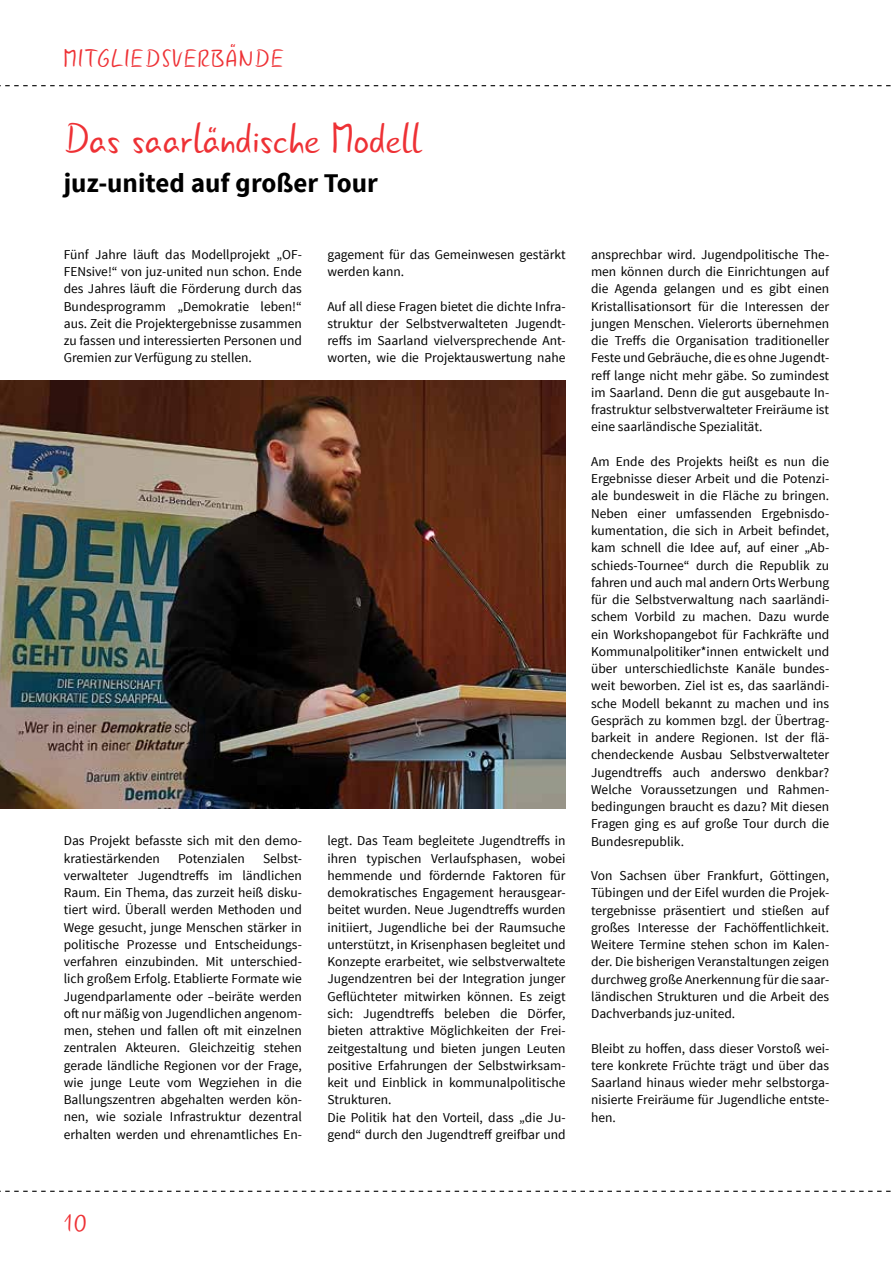
<style>
.page{position:relative;width:893px;height:1263px;background:#fff}
.page>*{position:absolute;margin:0;border:0;box-sizing:border-box;transform-origin:0 0}
.t1{font:43.5px "Gunny Rewritten";color:#ee3135}
.t2{font:700 27px "Source Sans Pro";color:#000}
.t3{font:25.5px "Gunny Rewritten";letter-spacing:.07em;color:#ee3135}
.t4{font:13.5px/17.2px "Source Sans Pro";color:#000;text-align:justify}
</style>
<div class="page">
<svg style="left:0;top:85px;width:891px;height:1px"></svg>
<svg style="left:0;top:1191px;width:891px;height:1px"></svg>
<img style="left:0;top:381px;width:566px;height:428px">
<h3 class="t3" style="left:64px;top:42px;width:221px">mitgliedsverbände</h3>
<p class="t1" style="left:64px;top:111px;width:360px">Das saarländische Modell</p>
<p class="t2" style="left:64px;top:165px;width:316px">juz-united auf großer Tour</p>
<p class="t4" style="left:64px;top:246px;width:240px">Fünf Jahre läuft das Modellprojekt „OF-FENsive!“ von juz-united nun schon. Ende des Jahres läuft die Förderung durch das Bundesprogramm „Demokratie leben!“ aus. Zeit die Projektergebnisse zusammen zu fassen und interessierten Personen und Gremien zur Verfügung zu stellen.</p>
<p class="t4" style="left:327px;top:246px;width:240px">gagement für das Gemeinwesen gestärkt werden kann.</p>
<p class="t4" style="left:327px;top:298px;width:240px">Auf all diese Fragen bietet die dichte Infra&shy;struktur der Selbstverwalteten Jugendt&shy;reffs im Saarland vielversprechende Ant&shy;worten, wie die Projektauswertung nahe</p>
<p class="t4" style="left:64px;top:832px;width:240px">Das Projekt befasste sich mit den demo&shy;kratiestärkenden</p>
<p class="t4" style="left:64px;top:850px;width:240px;text-indent:199px">Selbst&shy;verwalteter Jugendtreffs im ländlichen Raum. Ein Thema, das zurzeit heiß disku&shy;tiert wird. Überall werden Methoden und Wege gesucht, junge Menschen stärker in politische Prozesse und Entscheidungs&shy;verfahren einzubinden. Mit unterschied&shy;lich großem Erfolg. Etablierte Formate wie Jugendparlamente oder –beiräte werden oft nur mäßig von Jugendlichen angenom&shy;men, stehen und fallen oft mit einzelnen zentralen Akteuren. Gleichzeitig stehen gerade ländliche Regionen vor der Frage, wie junge Leute vom Wegziehen in die Ballungszentren abgehalten werden kön&shy;nen, wie soziale Infrastruktur dezentral erhalten werden und ehrenamtliches En-</p>
<p class="t4" style="left:178px;top:850px;width:68px">Potenzialen</p>
<p class="t4" style="left:327px;top:832px;width:240px;text-align:left">legt. Das Team begleitete Jugendtreffs in ihren typischen Verlaufsphasen, wobei hemmende und fördernde Faktoren für demokratisches Engagement herausgear&shy;beitet wurden. Neue Jugendtreffs wurden initiiert, Jugendliche bei der Raumsuche unterstützt, in Krisenphasen begleitet und Konzepte erarbeitet, wie selbstverwaltete Jugendzentren bei der Integration junger Geflüchteter mitwirken können. Es zeigt sich: Jugendtreffs beleben die Dörfer, bieten attraktive Möglichkeiten der Frei&shy;zeitgestaltung und bieten jungen Leuten positive Erfahrungen der Selbstwirksam&shy;keit und Einblick in kommunalpolitische Strukturen.<br>Die Politik hat den Vorteil, dass „die Ju&shy;gend“ durch den Jugendtreff greifbar und</p>
<p class="t4" style="left:591px;top:246px;width:240px">ansprechbar wird. Jugendpolitische The&shy;men können durch die Einrichtungen auf die Agenda gelangen und es gibt einen Kristallisationsort für die Interessen der jungen Menschen. Vielerorts übernehmen die Treffs die Organisation traditioneller Feste und Gebräuche, die es ohne Jugendt&shy;reff lange nicht mehr gäbe. So zumindest im Saarland. Denn die gut ausgebaute In&shy;frastruktur selbstverwalteter Freiräume ist eine saarländische Spezialität.</p>
<p class="t4" style="left:591px;top:453px;width:240px">Am Ende des Projekts heißt es nun die Ergebnisse dieser Arbeit und die Potenzi&shy;ale bundesweit in die Fläche zu bringen.<br>Neben einer umfassenden Ergebnisdo&shy;kumentation, die sich in Arbeit befindet, kam schnell die Idee auf, auf einer „Ab&shy;schieds-Tournee“ durch die Republik zu fahren und auch mal andern Orts Werbung für die Selbstverwaltung nach saarländi&shy;schem Vorbild zu machen. Dazu wurde ein Workshopangebot für Fachkräfte und Kommunalpolitiker*innen entwickelt und über unterschiedlichste Kanäle bundes&shy;weit beworben. Ziel ist es, das saarländi&shy;sche Modell bekannt zu machen und ins Gespräch zu kommen bzgl. der Übertrag&shy;barkeit in andere Regionen. Ist der flä&shy;chendeckende Ausbau Selbstverwalteter Jugendtreffs auch anderswo denkbar?<br>Welche Voraussetzungen und Rahmen&shy;bedingungen braucht es dazu? Mit diesen Fragen ging es auf große Tour durch die Bundesrepublik.</p>
<p class="t4" style="left:591px;top:867px;width:240px">Von Sachsen über Frankfurt, Göttingen, Tübingen und der Eifel wurden die Projek&shy;tergebnisse präsentiert und stießen auf großes Interesse der Fachöffentlichkeit.<br>Weitere Termine stehen schon im Kalen&shy;der. Die bisherigen Veranstaltungen zeigen durchweg große Anerkennung für die saar&shy;ländischen Strukturen und die Arbeit des Dachverbands juz-united.</p>
<p class="t4" style="left:591px;top:1040px;width:240px">Bleibt zu hoffen, dass dieser Vorstoß wei&shy;tere konkrete Früchte trägt und über das Saarland hinaus wieder mehr selbstorga&shy;nisierte Freiräume für Jugendliche entste&shy;hen.</p>
<p class="t3" style="left:64px;top:1208px;width:24px">10</p>
</div>
